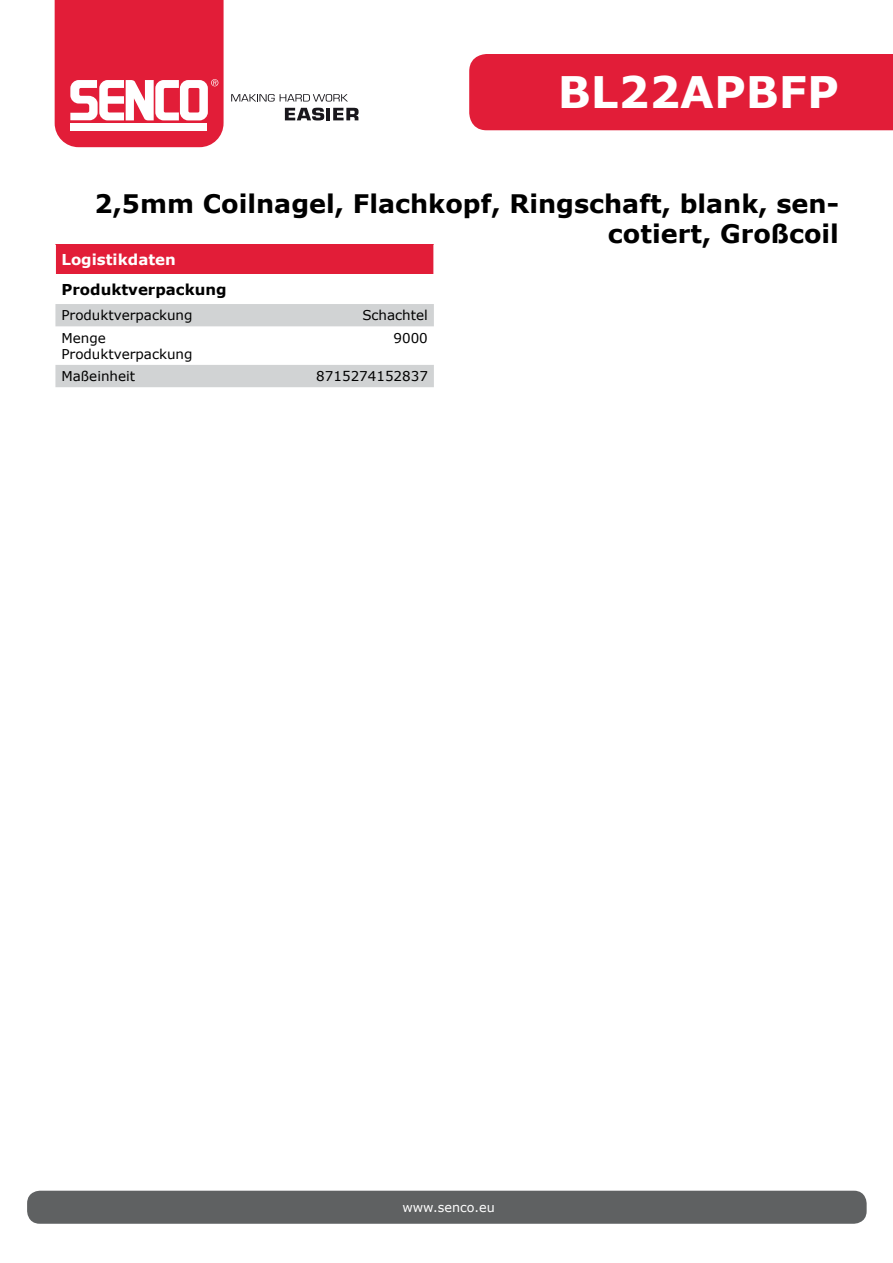
<style>
.page{position:relative;width:893px;height:1263px;background:#fff}
.page>*{position:absolute;margin:0;border:0;box-sizing:border-box;transform-origin:0 0}
.t1{font:700 43.5px "Verdana";color:#fff}
.t2{font:700 25.5px/30.6px "Verdana";color:#000;text-align:right}
.t3{font:700 15px "Verdana";color:#000}
.t4{font:700 15px "Verdana";color:#fff}
.t5{font:13.5px/16.2px "Verdana";color:#000}
.t6{font:12.75px "Verdana";color:#fff}
</style>
<div class="page">
<div style="left:27px;top:1191px;width:840px;height:33px;background:#5f6162;border-radius:13px"></div>
<div style="left:55px;top:244px;width:379px;height:30px;background:#e21d38"></div>
<svg style="left:55px;top:304px;width:379px;height:83px"></svg>
<hr style="left:55px;top:244px;width:1px;height:30px;background:#fff">
<hr style="left:433px;top:244px;width:1px;height:30px;background:#fff">
<svg style="left:231px;top:94px;width:117px;height:8px"></svg>
<svg style="left:285px;top:108px;width:74px;height:12px"></svg>
<svg style="left:55px;top:0;width:169px;height:147px"></svg>
<div style="left:469px;top:54px;width:424px;height:76px;background:#e21d38"></div>
<h1 class="t1" style="left:558px;top:64px;width:283px">BL22APBFP</h1>
<h2 class="t2" style="left:95px;top:188px;width:746px">2,5mm Coilnagel, Flachkopf, Ringschaft, blank, sen&shy;cotiert, Großcoil</h2>
<p class="t4" style="left:61px;top:250px;width:116px">Logistikdaten</p>
<p class="t3" style="left:61px;top:280px;width:167px">Produktverpackung</p>
<p class="t5" style="left:61px;top:307px;width:133px">Produktverpackung</p>
<p class="t5" style="left:362px;top:307px;width:67px">Schachtel</p>
<p class="t5" style="left:61px;top:330px;width:133px">Menge<br>Produktverpackung</p>
<p class="t5" style="left:394px;top:330px;width:36px">9000</p>
<p class="t5" style="left:61px;top:368px;width:75px">Maßeinheit</p>
<p class="t5" style="left:316px;top:368px;width:113px">8715274152837</p>
<p class="t6" style="left:402px;top:1199px;width:94px">www.senco.eu</p>
</div>
